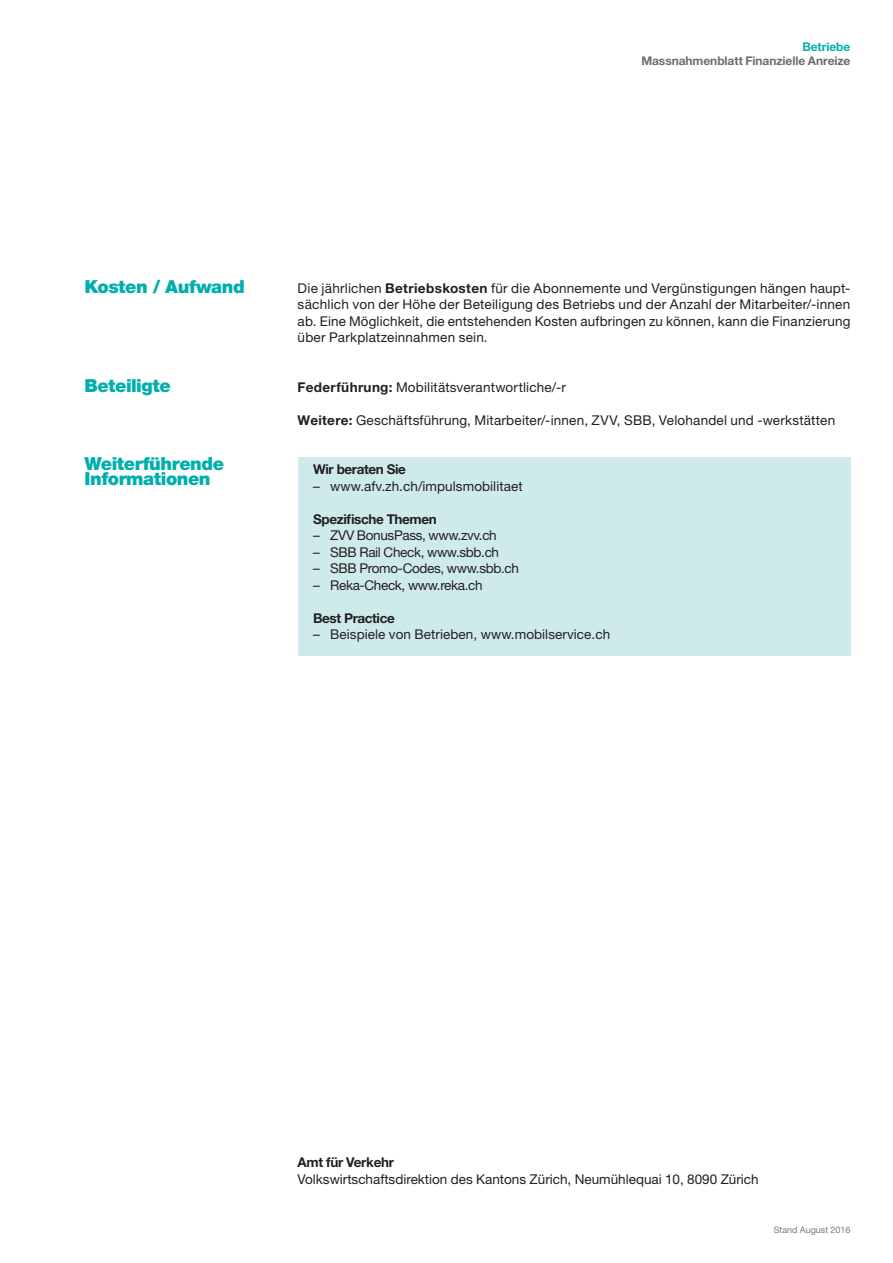
<style>
.page{position:relative;width:893px;height:1263px;background:#fff}
.page>*{position:absolute;margin:0;border:0;box-sizing:border-box;transform-origin:0 0}
._02_Absatztitel_12_1{font:900 18px/15px "Helvetica Neue LT Std";letter-spacing:-.025em;color:#00afad}
._04_Lauftext{font:13.5px/16.5px "Helvetica Neue LT Std";letter-spacing:.005em;color:#231f20;text-align:justify}
._04_Lauftext-2{font:13.5px "Helvetica Neue LT Std";letter-spacing:-.025em;color:#231f20}
._09_Absender{font:13.5px/16.5px "Helvetica Neue LT Std";color:#231f20}
._03_Untertitel{font:700 13.5px "Helvetica Neue LT Std";letter-spacing:-.03em;color:#231f20}
._01_Kopfzeile_rechts{font:700 12px "Helvetica Neue LT Std";letter-spacing:-.005em;color:#6c6d70}
._01_Kopfzeile_rechts-2{font:700 12px "Helvetica Neue LT Std";letter-spacing:-.005em;color:#00afad}
._10_Stand{font:9px "Helvetica Neue LT Std";color:#76787b}
.s1{font-weight:700}
</style>
<div class="page">
<div style="left:298px;top:457px;width:552px;height:199px;background:#ceeaeb"></div>
<p class="_01_Kopfzeile_rechts-2" style="left:802px;top:39px;width:49px">Betriebe</p>
<p class="_01_Kopfzeile_rechts" style="left:641px;top:53px;width:211px">Massnahmenblatt Finanzielle Anreize</p>
<p class="_02_Absatztitel_12_1" style="left:85px;top:278px;width:162px">Kosten / Aufwand</p>
<p class="_02_Absatztitel_12_1" style="left:85px;top:378px;width:88px">Beteiligte</p>
<p class="_02_Absatztitel_12_1" style="left:85px;top:456px;width:141px">Weiterführende<br>Informationen</p>
<p class="_04_Lauftext" style="left:298px;top:279px;width:554px">Die jährlichen <span class="s1">Betriebskosten</span> für die Abonnemente und Vergünstigungen hängen haupt&shy;sächlich von der Höhe der Beteiligung des Betriebs und der Anzahl der Mitarbeiter/-innen ab. Eine Möglichkeit, die entstehenden Kosten aufbringen zu können, kann die Finanzierung über Parkplatzeinnahmen sein.</p>
<p class="_04_Lauftext" style="left:298px;top:378px;width:270px"><span class="s1">Federführung:</span> Mobilitätsverantwortliche/-r</p>
<p class="_04_Lauftext" style="left:298px;top:411px;width:539px"><span class="s1">Weitere:</span> Geschäftsführung, Mitarbeiter/-innen, ZVV, SBB, Velohandel und -werkstätten</p>
<p class="_03_Untertitel" style="left:313px;top:461px;width:94px">Wir beraten Sie</p>
<p class="_04_Lauftext" style="left:313px;top:477px;width:211px">– www.afv.zh.ch/impulsmobilitaet</p>
<p class="_03_Untertitel" style="left:313px;top:510px;width:125px">Spezifische Themen</p>
<p class="_04_Lauftext-2" style="left:313px;top:527px;width:185px">– ZVV BonusPass, www.zvv.ch</p>
<p class="_04_Lauftext-2" style="left:313px;top:543px;width:187px">– SBB Rail Check, www.sbb.ch</p>
<p class="_04_Lauftext-2" style="left:313px;top:560px;width:207px">– SBB Promo-Codes, www.sbb.ch</p>
<p class="_04_Lauftext-2" style="left:313px;top:576px;width:171px">– Reka-Check, www.reka.ch</p>
<p class="_03_Untertitel" style="left:313px;top:609px;width:83px">Best Practice</p>
<p class="_04_Lauftext" style="left:313px;top:626px;width:299px">– Beispiele von Betrieben, www.mobilservice.ch</p>
<p class="_09_Absender" style="left:298px;top:1154px;width:462px"><span class="s1">Amt für Verkehr<br></span>Volkswirtschaftsdirektion des Kantons Zürich, Neumühlequai 10, 8090 Zürich</p>
<p class="_10_Stand" style="left:774px;top:1224px;width:78px">Stand August 2016</p>
</div>
